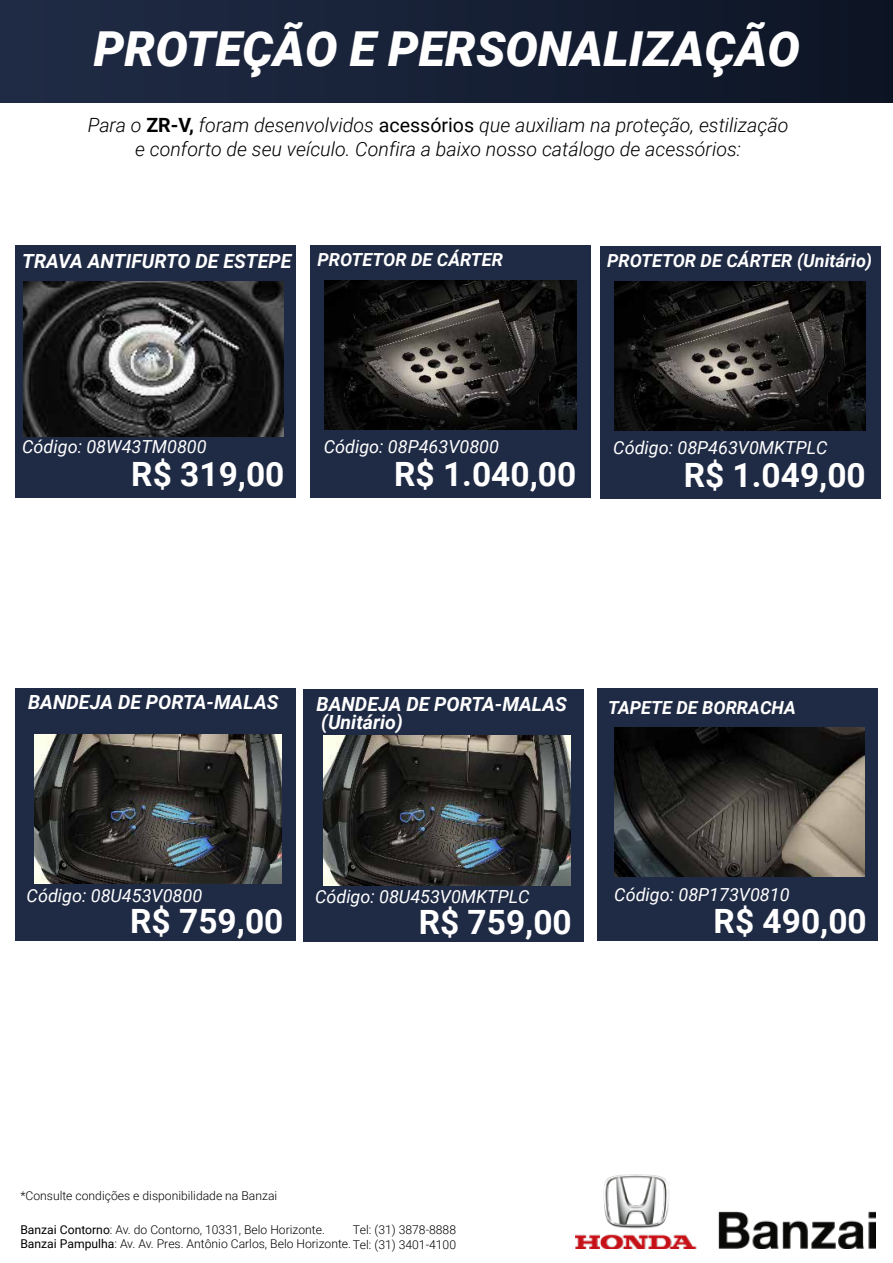
<style>
.page{position:relative;width:893px;height:1263px;background:#fff}
.page>*{position:absolute;margin:0;border:0;box-sizing:border-box;transform-origin:0 0}
.t1{font:italic 900 48.3px "Roboto";color:#fff}
.t2{font:700 33.45px "Roboto";color:#fff}
.t3{font:italic 300 19.65px/23.5px "Roboto";color:#000;text-align:center}
.t4{font:italic 700 19.5px/18px "Roboto";color:#fff}
.t5{font:italic 18px "Roboto";color:#fff}
.t6{font:italic 700 18px "Roboto";color:#fff}
.t7{font:300 12.15px/14.5px "Roboto";color:#000}
.s1{font-weight:700;font-style:normal}
.s2{font-weight:400;font-style:normal}
.s3{font-weight:400}
</style>
<div class="page">
<div style="left:0;top:0;width:893px;height:102px;background:linear-gradient(to right,#202b46,#0d1525)"></div>
<img style="left:576px;top:1174px;width:300px;height:75px">
<div style="left:15px;top:245px;width:281px;height:253px;background:#1f2a44"></div>
<div style="left:311px;top:245px;width:280px;height:253px;background:#1f2a44"></div>
<div style="left:15px;top:688px;width:281px;height:252px;background:#1f2a44"></div>
<div style="left:597px;top:688px;width:280px;height:253px;background:#1f2a44"></div>
<img style="left:24px;top:281px;width:259px;height:155px">
<img style="left:325px;top:281px;width:251px;height:148px">
<img style="left:35px;top:734px;width:247px;height:150px">
<img style="left:614px;top:728px;width:250px;height:149px">
<div style="left:600px;top:246px;width:280px;height:252px;background:#1f2a44"></div>
<img style="left:614px;top:282px;width:252px;height:148px">
<div style="left:304px;top:689px;width:280px;height:253px;background:#1f2a44"></div>
<img style="left:323px;top:736px;width:247px;height:149px">
<h1 class="t1" style="left:94px;top:15px;width:708px">PROTEÇÃO E PERSONALIZAÇÃO</h1>
<h3 class="t3" style="left:88px;top:112px;width:702px">Para o <span class="s1">ZR-V,</span> foram desenvolvidos <span class="s2">acessórios</span> que auxiliam na proteção, estilização e conforto de seu veículo. Confira a baixo nosso catálogo de acessórios:</h3>
<h3 class="t4" style="left:22px;top:251px;width:271px">TRAVA ANTIFURTO DE ESTEPE</h3>
<h3 class="t6" style="left:318px;top:247px;width:187px">PROTETOR DE CÁRTER</h3>
<h3 class="t6" style="left:607px;top:248px;width:267px">PROTETOR DE CÁRTER (Unitário)</h3>
<h3 class="t5" style="left:22px;top:434px;width:186px">Código: 08W43TM0800</h3>
<h2 class="t2" style="left:131px;top:450px;width:155px">R$ 319,00</h2>
<h3 class="t5" style="left:324px;top:434px;width:177px">Código: 08P463V0800</h3>
<h2 class="t2" style="left:394px;top:450px;width:184px">R$ 1.040,00</h2>
<h3 class="t5" style="left:613px;top:435px;width:216px">Código: 08P463V0MKTPLC</h3>
<h2 class="t2" style="left:684px;top:451px;width:184px">R$ 1.049,00</h2>
<h3 class="t4" style="left:28px;top:693px;width:252px">BANDEJA DE PORTA-MALAS</h3>
<h3 class="t4" style="left:316px;top:694px;width:252px">BANDEJA DE PORTA-MALAS (Unitário)</h3>
<h3 class="t6" style="left:608px;top:695px;width:189px">TAPETE DE BORRACHA</h3>
<h3 class="t5" style="left:27px;top:882px;width:177px">Código: 08U453V0800</h3>
<h3 class="t5" style="left:614px;top:882px;width:177px">Código: 08P173V0810</h3>
<h3 class="t5" style="left:315px;top:884px;width:216px">Código: 08U453V0MKTPLC</h3>
<h2 class="t2" style="left:130px;top:897px;width:155px">R$ 759,00</h2>
<h2 class="t2" style="left:714px;top:898px;width:155px">R$ 490,00</h2>
<h2 class="t2" style="left:419px;top:899px;width:155px">R$ 759,00</h2>
<p class="t7" style="left:20px;top:1188px;width:258px">*Consulte condições e disponibilidade na Banzai</p>
<p class="t7" style="left:20px;top:1222px;width:437px"><span class="s3">Banzai Contorno</span>: Av. do Contorno, 10331, Belo Horizonte.<br><span class="s3">Banzai Pampulha</span>: Av. Av. Pres. Antônio Carlos, Belo Horizonte.Tel: (31) 3401-4100</p>
<p class="t7" style="left:353px;top:1222px;width:105px">Tel: (31) 3878-8888</p>
</div>
